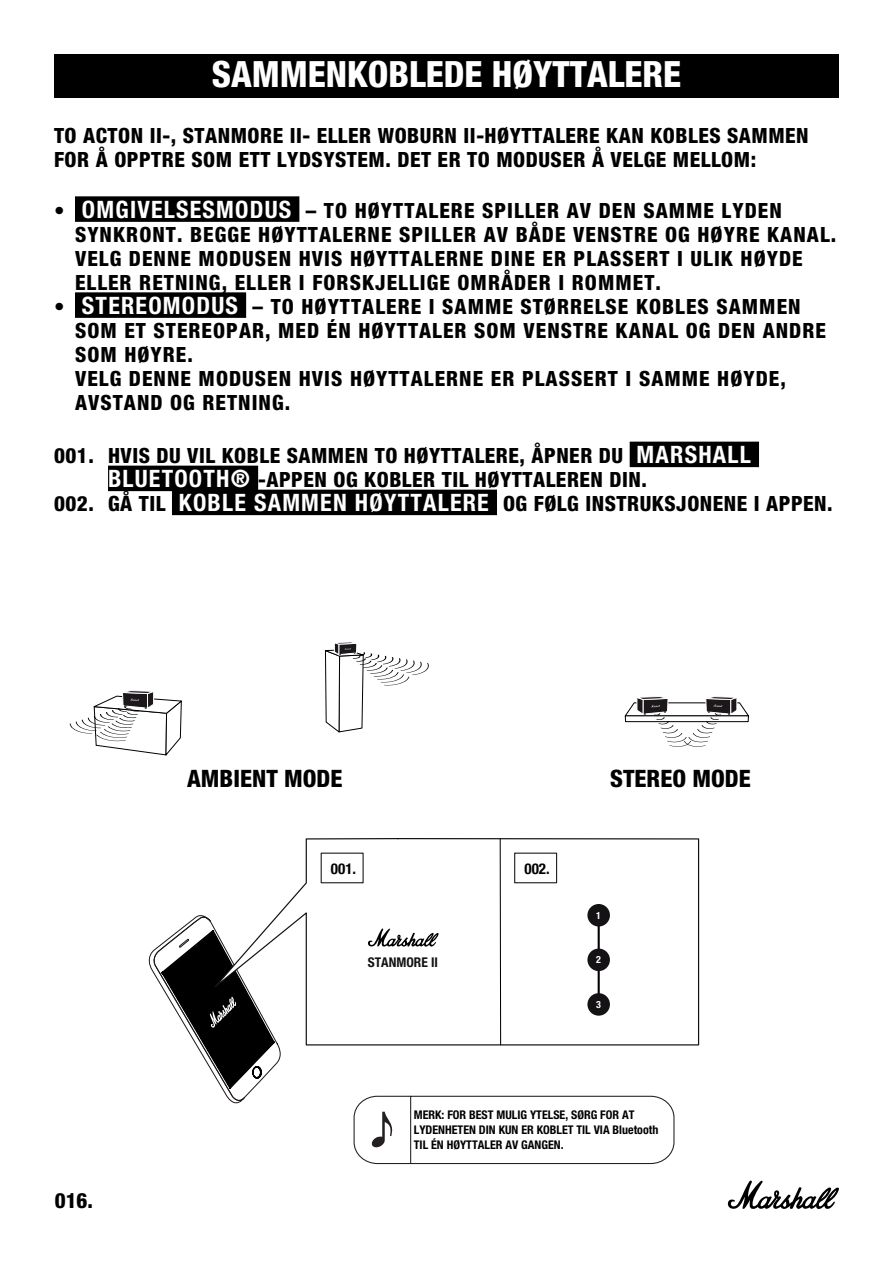
<style>
.page{position:relative;width:893px;height:1263px;background:#fff}
.page>*{position:absolute;margin:0;border:0;box-sizing:border-box;transform-origin:0 0}
.t1{font:800 condensed 36px "Helvetica Neue LT Com";color:#fff}
.t2{font:800 condensed 24px "Helvetica Neue LT Std";color:#000}
.t3{font:800 condensed 21px/24px "Helvetica Neue LT Std";letter-spacing:.05em;color:#000}
.t4{font:800 condensed 21px/24px "Helvetica Neue LT Std";letter-spacing:.025em;color:#000}
.t5{font:700 condensed 15px "Helvetica Neue";color:#000}
.t6{font:700 condensed 13.5px "Helvetica Neue LT Std";color:#141214}
.t7{font:700 condensed 12px/15px "Helvetica Neue LT Std";color:#000}
.t8{font:700 condensed 9.9px "Helvetica Neue LT Std";color:#fff}
.s1{font-weight:700;font-size:24px;color:#fff}
</style>
<div class="page">
<svg style="left:727px;top:1180px;width:112px;height:29px"></svg>
<div style="left:54px;top:54px;width:785px;height:44px;background:#000"></div>
<div style="left:75px;top:196px;width:224px;height:26px;background:#000"></div>
<div style="left:75px;top:292px;width:171px;height:26px;background:#000"></div>
<div style="left:630px;top:442px;width:129px;height:25px;background:#000"></div>
<div style="left:108px;top:466px;width:150px;height:25px;background:#000"></div>
<div style="left:172px;top:490px;width:325px;height:25px;background:#000"></div>
<svg style="left:353px;top:1095px;width:322px;height:69px"></svg>
<svg style="left:148px;top:915px;width:132px;height:189px"></svg>
<svg style="left:205px;top:838px;width:495px;height:208px"></svg>
<div style="left:321px;top:853px;width:43px;height:30px;border:1px solid #141214"></div>
<hr style="left:500px;top:839px;width:1px;height:206px;background:#000">
<div style="left:514px;top:853px;width:43px;height:30px;border:1px solid #141214"></div>
<svg style="left:367px;top:928px;width:72px;height:20px"></svg>
<div style="left:587px;top:904px;width:23px;height:22px;background:#141214;border-radius:50%"></div>
<hr style="left:598px;top:926px;width:2px;height:82px;background:#000">
<div style="left:587px;top:948px;width:23px;height:23px;background:#141214;border-radius:50%"></div>
<div style="left:587px;top:993px;width:23px;height:23px;background:#141214;border-radius:50%"></div>
<svg style="left:325px;top:642px;width:104px;height:91px"></svg>
<svg style="left:70px;top:690px;width:112px;height:66px"></svg>
<svg style="left:625px;top:696px;width:124px;height:51px"></svg>
<h1 class="t1" style="left:212px;top:52px;width:471px">SAMMENKOBLEDE HØYTTALERE</h1>
<p class="t4" style="left:54px;top:123px;width:756px">TO ACTON II-, STANMORE II- ELLER WOBURN II-HØYTTALERE KAN KOBLES SAMMEN<br>FOR Å OPPTRE SOM ETT LYDSYSTEM. DET ER TO MODUSER Å VELGE MELLOM:</p>
<p class="t3" style="left:75px;top:198px;width:763px;text-indent:-21px">• <span class="s1">OMGIVELSESMODUS</span> – TO HØYTTALERE SPILLER AV DEN SAMME LYDEN SYNKRONT. BEGGE HØYTTALERNE SPILLER AV BÅDE VENSTRE OG HØYRE KANAL.<br>VELG DENNE MODUSEN HVIS HØYTTALERNE DINE ER PLASSERT I ULIK HØYDE ELLER RETNING, ELLER I FORSKJELLIGE OMRÅDER I ROMMET.</p>
<p class="t3" style="left:75px;top:294px;width:752px;text-indent:-21px">• <span class="s1">STEREOMODUS</span> – TO HØYTTALERE I SAMME STØRRELSE KOBLES SAMMEN SOM ET STEREOPAR, MED ÉN HØYTTALER SOM VENSTRE KANAL OG DEN ANDRE SOM HØYRE.<br>VELG DENNE MODUSEN HVIS HØYTTALERNE ER PLASSERT I SAMME HØYDE, AVSTAND OG RETNING.</p>
<p class="t4" style="left:54px;top:443px;width:698px">001. HVIS DU VIL KOBLE SAMMEN TO HØYTTALERE, ÅPNER DU <span class="s1">MARSHALL</span></p>
<p class="t4" style="left:108px;top:467px;width:540px"><span class="s1">BLUETOOTH®</span> -APPEN OG KOBLER TIL HØYTTALEREN DIN.</p>
<p class="t4" style="left:54px;top:491px;width:780px">002. GÅ TIL <span class="s1">KOBLE SAMMEN HØYTTALERE</span> OG FØLG INSTRUKSJONENE I APPEN.</p>
<p class="t2" style="left:187px;top:764px;width:157px">AMBIENT MODE</p>
<p class="t2" style="left:610px;top:764px;width:142px">STEREO MODE</p>
<p class="t5" style="left:331px;top:856px;width:27px">001.</p>
<p class="t5" style="left:524px;top:856px;width:27px">002.</p>
<p class="t6" style="left:368px;top:954px;width:72px">STANMORE II</p>
<p class="t8" style="left:596px;top:909px;width:6px">1</p>
<p class="t8" style="left:596px;top:954px;width:6px">2</p>
<p class="t8" style="left:596px;top:998px;width:6px">3</p>
<p class="t3" style="left:55px;top:1188px;width:40px">016.</p>
<p class="t7" style="left:414px;top:1107px;width:246px">MERK: FOR BEST MULIG YTELSE, SØRG FOR AT<br>LYDENHETEN DIN KUN ER KOBLET TIL VIA Bluetooth<br>TIL ÉN HØYTTALER AV GANGEN.</p>
</div>
